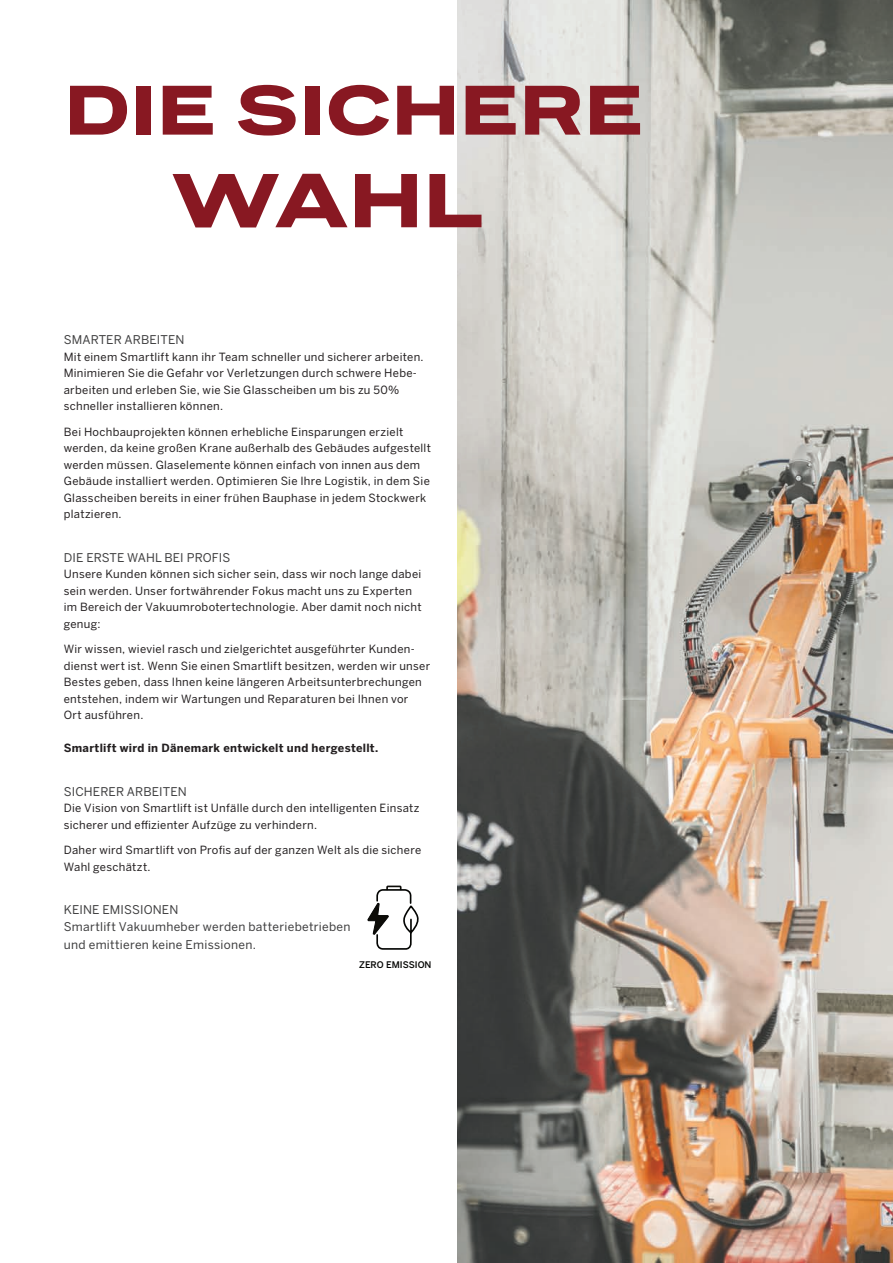
<style>
.page{position:relative;width:893px;height:1263px;background:#fff}
.page>*{position:absolute;margin:0;border:0;box-sizing:border-box;transform-origin:0 0}
.Intro_overskrift{font:900 72px "Benton Sans Wide";color:#881822}
.Intro_overskrift-2{font:900 66px "Benton Sans Wide";letter-spacing:-.01em;color:#881822}
.Brødtekst{font:12px/18px "Benton Sans";letter-spacing:.01em;color:#3e3e3f}
.Brødtekst-2{font:11.25px/16.5px "Benton Sans";letter-spacing:.025em;color:#231f20}
.Brødtekst-3{font:700 11.25px "Benton Sans";letter-spacing:.025em;color:#231f20}
.t1{font:500 9.15px "Benton Sans";color:#040503}
</style>
<div class="page">
<img style="left:457px;top:0;width:436px;height:1263px">
<svg style="left:367px;top:885px;width:52px;height:65px"></svg>
<p class="Intro_overskrift-2" style="left:64px;top:68px;width:581px">DIE SICHERE</p>
<p class="Intro_overskrift" style="left:169px;top:154px;width:316px">WAHL</p>
<p class="Brødtekst" style="left:64px;top:331px;width:122px">SMARTER ARBEITEN</p>
<p class="Brødtekst-2" style="left:64px;top:348px;width:361px">Mit einem Smartlift kann ihr Team schneller und sicherer arbeiten.<br>Minimieren Sie die Gefahr vor Verletzungen durch schwere Hebe&shy;arbeiten und erleben Sie, wie Sie Glasscheiben um bis zu 50% schneller installieren können.</p>
<p class="Brødtekst-2" style="left:64px;top:423px;width:369px">Bei Hochbauprojekten können erhebliche Einsparungen erzielt werden, da keine großen Krane außerhalb des Gebäudes aufgestellt werden müssen. Glaselemente können einfach von innen aus dem Gebäude installiert werden. Optimieren Sie Ihre Logistik, in dem Sie Glasscheiben bereits in einer frühen Bauphase in jedem Stockwerk platzieren.</p>
<p class="Brødtekst" style="left:64px;top:548px;width:168px">DIE ERSTE WAHL BEI PROFIS</p>
<p class="Brødtekst-2" style="left:64px;top:566px;width:359px">Unsere Kunden können sich sicher sein, dass wir noch lange dabei sein werden. Unser fortwährender Fokus macht uns zu Experten im Bereich der Vakuumrobotertechnologie. Aber damit noch nicht genug:</p>
<p class="Brødtekst-2" style="left:64px;top:641px;width:368px">Wir wissen, wieviel rasch und zielgerichtet ausgeführter Kunden&shy;dienst wert ist. Wenn Sie einen Smartlift besitzen, werden wir unser Bestes geben, dass Ihnen keine längeren Arbeitsunterbrechungen entstehen, indem wir Wartungen und Reparaturen bei Ihnen vor<br>Ort ausführen.</p>
<p class="Brødtekst-3" style="left:64px;top:742px;width:316px">Smartlift wird in Dänemark entwickelt und hergestellt.</p>
<p class="Brødtekst" style="left:64px;top:782px;width:125px">SICHERER ARBEITEN</p>
<p class="Brødtekst-2" style="left:64px;top:800px;width:357px">Die Vision von Smartlift ist Unfälle durch den intelligenten Einsatz sicherer und effizienter Aufzüge zu verhindern.</p>
<p class="Brødtekst-2" style="left:64px;top:842px;width:359px">Daher wird Smartlift von Profis auf der ganzen Welt als die sichere<br>Wahl geschätzt.</p>
<p class="Brødtekst" style="left:64px;top:901px;width:116px">KEINE EMISSIONEN</p>
<p class="Brødtekst" style="left:64px;top:917px;width:288px">Smartlift Vakuumheber werden batteriebetrieben und emittieren keine Emissionen.</p>
<p class="t1" style="left:359px;top:959px;width:74px">ZERO EMISSION</p>
</div>
